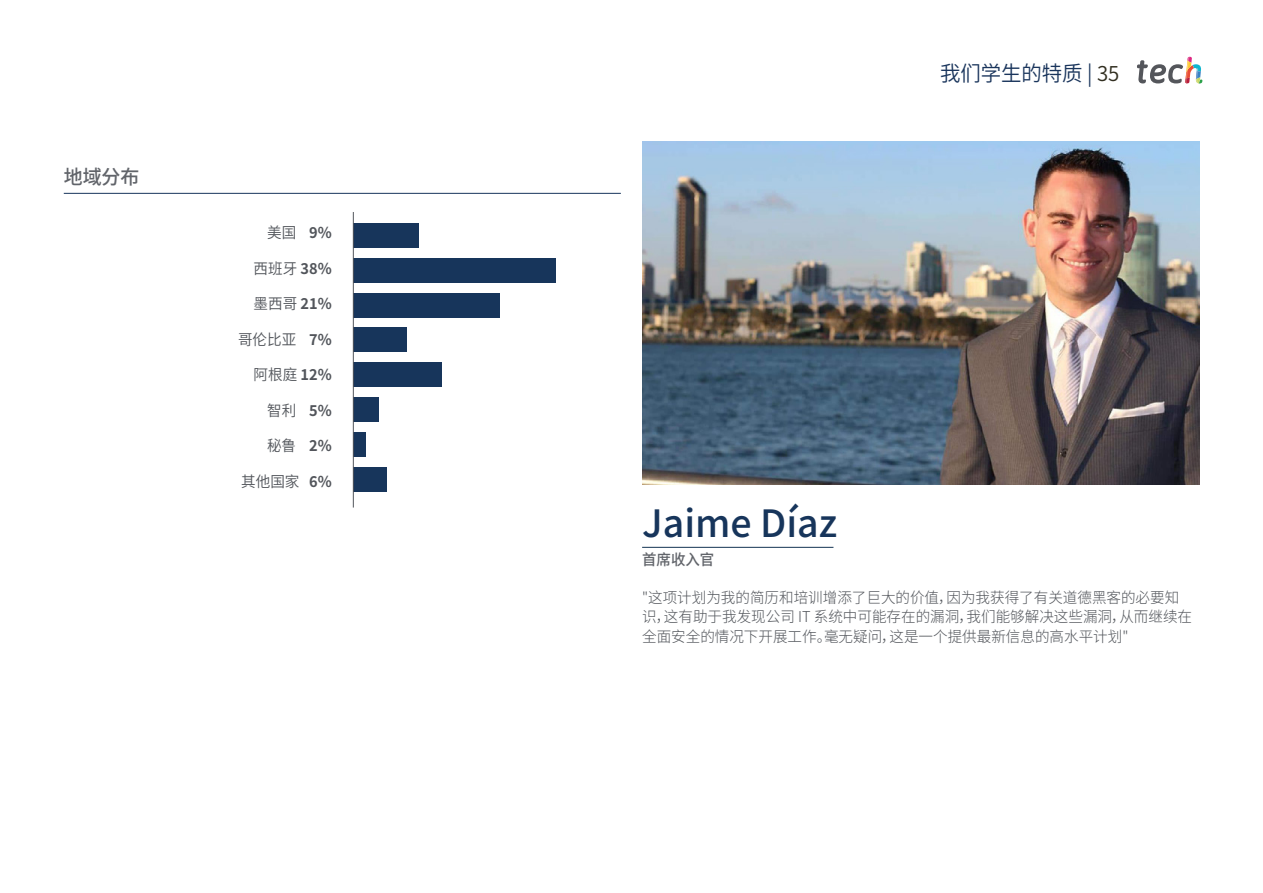
<style>
.page{position:relative;width:1263px;height:893px;background:#fff}
.page>*{position:absolute;margin:0;border:0;box-sizing:border-box;transform-origin:0 0}
.t1{font:500 37.5px "Source Han Sans CN";color:#17355b}
.t2{font:21px "Source Han Sans CN";color:#1a355c}
.t3{font:500 19.5px "Source Han Sans CN";color:#61646a}
.t4{font:300 15px/19.5px "Source Han Sans CN";color:#52555b}
.t5{font:15px "Source Han Sans CN";color:#52555b}
.t6{font:500 15px "Source Han Sans CN";color:#61646a;scale:.96 1}
.s1{font-weight:700}
.s2{color:#312e20}
</style>
<div class="page">
<svg style="left:1137px;top:57px;width:65px;height:27px"></svg>
<hr style="left:642px;top:547px;width:191px;height:1px;background:#123352">
<img style="left:642px;top:141px;width:557px;height:343px">
<hr style="left:64px;top:193px;width:557px;height:1px;background:#17355b">
<div style="left:353px;top:223px;width:66px;height:25px;background:#17355b"></div>
<div style="left:353px;top:397px;width:25px;height:25px;background:#17355b"></div>
<div style="left:353px;top:258px;width:203px;height:25px;background:#17355b"></div>
<div style="left:353px;top:432px;width:13px;height:25px;background:#17355b"></div>
<div style="left:353px;top:293px;width:147px;height:24px;background:#17355b"></div>
<div style="left:353px;top:467px;width:33px;height:24px;background:#17355b"></div>
<div style="left:353px;top:327px;width:53px;height:25px;background:#17355b"></div>
<div style="left:353px;top:362px;width:89px;height:25px;background:#17355b"></div>
<hr style="left:353px;top:212px;width:1px;height:296px;background:#52555b">
<h3 class="t3" style="left:64px;top:165px;width:77px">地域分布</h3>
<p class="t5" style="left:267px;top:224px;width:66px">美国 <span class="s1">9%</span></p>
<p class="t5" style="left:254px;top:260px;width:80px">西班牙 <span class="s1">38%</span></p>
<p class="t5" style="left:254px;top:295px;width:80px">墨西哥 <span class="s1">21%</span></p>
<p class="t5" style="left:238px;top:331px;width:95px">哥伦比亚 <span class="s1">7%</span></p>
<p class="t5" style="left:254px;top:366px;width:80px">阿根庭 <span class="s1">12%</span></p>
<p class="t5" style="left:267px;top:402px;width:66px">智利 <span class="s1">5%</span></p>
<p class="t5" style="left:267px;top:437px;width:66px">秘鲁 <span class="s1">2%</span></p>
<p class="t5" style="left:241px;top:473px;width:92px">其他国家 <span class="s1">6%</span></p>
<h2 class="t2" style="left:940px;top:61px;width:181px">我们学生的特质 | <span class="s2">35</span></h2>
<h1 class="t1" style="left:642px;top:503px;width:196px">Jaime Díaz</h1>
<p class="t6" style="left:642px;top:551px;width:76px">首席收入官</p>
<p class="t4" style="left:642px;top:588px;width:551px">"这项计划为我的简历和培训增添了巨大的价值，因为我获得了有关道德黑客的必要知识，这有助于我发现公司 IT 系统中可能存在的漏洞，我们能够解决这些漏洞，从而继续在全面安全的情况下开展工作。毫无疑问，这是一个提供最新信息的高水平计划"</p>
</div>
